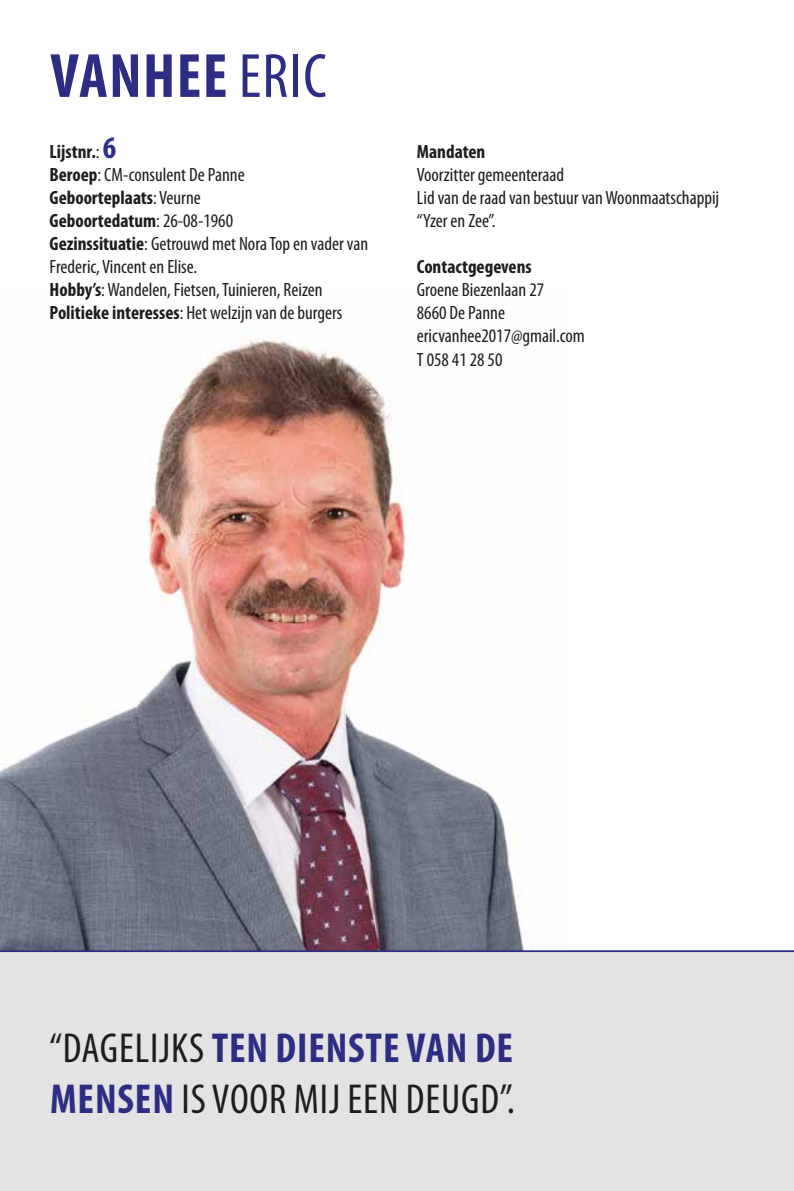
<style>
.page{position:relative;width:794px;height:1191px;background:#fff}
.page>*{position:absolute;margin:0;border:0;box-sizing:border-box;transform-origin:0 0}
.t1{font:700 condensed 63px "Myriad Pro";letter-spacing:.02em;color:#2d2e83}
.t2{font:condensed 42px/50.4px "Myriad Pro";letter-spacing:.02em;color:#1d1d1b}
.t3{font:condensed 19.25px/23.1px "Myriad Pro";color:#1d1d1b}
.t4{font:700 condensed 19.25px "Myriad Pro";color:#1d1d1b}
.s1{font-weight:400}
.s2{font-weight:700}
.s3{font-weight:700;font-size:31.5px;color:#2d2e83}
.s4{font-weight:700;color:#2d2e83}
</style>
<div class="page">
<div style="left:0;top:950px;width:794px;height:241px;background:#e3e3e3"></div>
<img style="left:0;top:337px;width:524px;height:613px">
<hr style="left:0;top:950px;width:794px;height:2px;background:#2d2e83">
<h1 class="t1" style="left:50px;top:41px;width:278px">VANHEE <span class="s1">ERIC</span></h1>
<p class="t3" style="left:50px;top:140px;width:320px"><span class="s2">Lijstnr.</span>: <span class="s3">6<br></span><span class="s2">Beroep</span>: CM-consulent De Panne<br><span class="s2">Geboorteplaats</span>: Veurne<br><span class="s2">Geboortedatum</span>: 26-08-1960<br><span class="s2">Gezinssituatie</span>: Getrouwd met Nora Top en vader van Frederic, Vincent en Elise.<br><span class="s2">Hobby’s</span>: Wandelen, Fietsen, Tuinieren, Reizen <span class="s2">Politieke interesses</span>: Het welzijn van de burgers</p>
<p class="t4" style="left:417px;top:141px;width:70px">Mandaten</p>
<p class="t3" style="left:417px;top:163px;width:304px">Voorzitter gemeenteraad<br>Lid van de raad van bestuur van Woonmaatschappij “Yzer en Zee”.</p>
<p class="t4" style="left:417px;top:256px;width:116px">Contactgegevens</p>
<p class="t3" style="left:417px;top:279px;width:169px">Groene Biezenlaan 27<br>8660 De Panne ericvanhee2017@gmail.com<br>T 058 41 28 50</p>
<h2 class="t2" style="left:50px;top:1023px;width:467px">“DAGELIJKS <span class="s4">TEN DIENSTE VAN DE<br>MENSEN</span> IS VOOR MIJ EEN DEUGD”.</h2>
</div>
